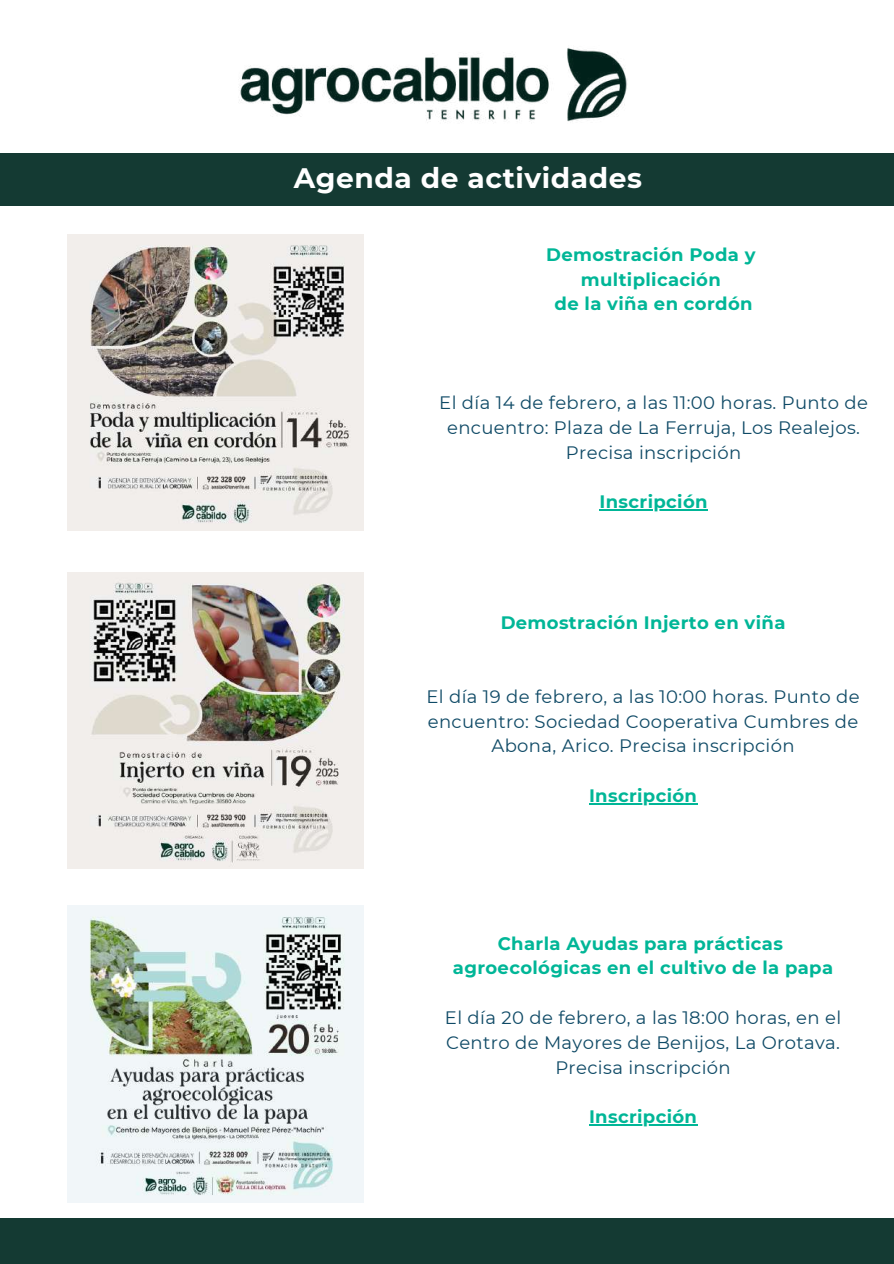
<style>
.page{position:relative;width:894px;height:1264px;background:#fff}
.page>*{position:absolute;margin:0;border:0;box-sizing:border-box;transform-origin:0 0}
.t1{font:700 28.05px "Montserrat";letter-spacing:.02em;color:#fff}
.t2{font:18px/24.8px "Montserrat";letter-spacing:.02em;color:#0f4a66;text-align:center}
.t3{font:700 18px/24.8px "Montserrat";letter-spacing:.02em;color:#00b697;text-align:center}
</style>
<div class="page">
<div style="left:0;top:1217px;width:893px;height:46px;background:#143a33"></div>
<div style="left:0;top:153px;width:893px;height:53px;background:#143a33"></div>
<img style="left:239px;top:47px;width:388px;height:75px">
<img style="left:68px;top:906px;width:296px;height:295px">
<hr style="left:589px;top:1124px;width:108px;height:1px;background:#00b697">
<img style="left:68px;top:572px;width:296px;height:296px">
<hr style="left:589px;top:803px;width:108px;height:1px;background:#00b697">
<img style="left:68px;top:234px;width:296px;height:296px">
<hr style="left:599px;top:509px;width:108px;height:1px;background:#00b697">
<h1 class="t1" style="left:293px;top:161px;width:350px">Agenda de actividades</h1>
<p class="t3" style="left:546px;top:242px;width:211px">Demostración Poda y multiplicación<br>de la viña en cordón</p>
<p class="t2" style="left:439px;top:390px;width:430px">El día 14 de febrero, a las 11:00 horas. Punto de encuentro: Plaza de La Ferruja, Los Realejos.<br>Precisa inscripción</p>
<p class="t3" style="left:599px;top:489px;width:110px">Inscripción</p>
<p class="t3" style="left:500px;top:609px;width:286px">Demostración Injerto en viña</p>
<p class="t2" style="left:426px;top:684px;width:434px">El día 19 de febrero, a las 10:00 horas. Punto de encuentro: Sociedad Cooperativa Cumbres de<br>Abona, Arico. Precisa inscripción</p>
<p class="t3" style="left:589px;top:783px;width:110px">Inscripción</p>
<p class="t3" style="left:453px;top:930px;width:381px">Charla Ayudas para prácticas agroecológicas en el cultivo de la papa</p>
<p class="t2" style="left:445px;top:1005px;width:397px">El día 20 de febrero, a las 18:00 horas, en el<br>Centro de Mayores de Benijos, La Orotava.<br>Precisa inscripción</p>
<p class="t3" style="left:589px;top:1104px;width:110px">Inscripción</p>
</div>
